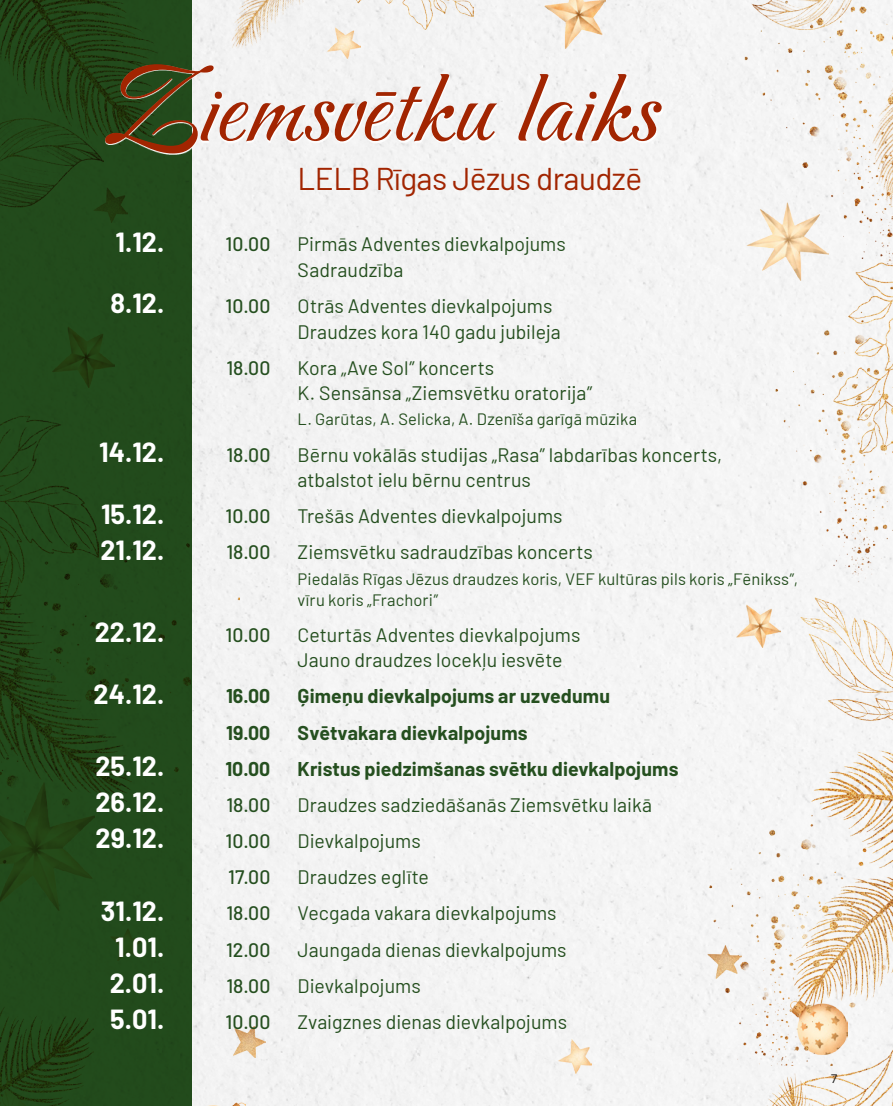
<style>
.page{position:relative;width:893px;height:1106px;background:#fff}
.page>*{position:absolute;margin:0;border:0;box-sizing:border-box;transform-origin:0 0}
.t1{font:108px "Carattere";color:#a22501}
.t2{font:31.5px "Barlow";letter-spacing:-.02em;color:#a22501}
.t3{font:700 27px/36.2px "Barlow";color:#fff}
.t4{font:19.5px/36.2px "Barlow";color:#254f1f}
.t5{font:700 19.5px/36.2px "Barlow";letter-spacing:.005em;color:#254f1f}
.t6{font:500 19.5px/36.2px "Barlow";color:#254f1f}
.t7{font:16.5px/21px "Barlow";letter-spacing:.01em;color:#254f1f}
.t8{font:12px "Open Sans";color:#181716}
</style>
<div class="page">
<div style="left:192px;top:0;width:701px;height:1106px;background:#f4f4f4"></div>
<img style="left:331px;top:0;width:143px;height:29px">
<img style="left:834px;top:273px;width:59px;height:13px">
<img style="left:714px;top:1065px;width:179px;height:41px">
<img style="left:800px;top:597px;width:93px;height:128px">
<img style="left:736px;top:604px;width:44px;height:43px">
<img style="left:544px;top:0;width:62px;height:49px">
<img style="left:192px;top:1102px;width:53px;height:4px">
<img style="left:747px;top:273px;width:82px;height:8px">
<img style="left:727px;top:1073px;width:98px;height:33px">
<img style="left:223px;top:0;width:108px;height:66px">
<img style="left:811px;top:740px;width:82px;height:52px">
<img style="left:709px;top:792px;width:184px;height:273px">
<img style="left:744px;top:0;width:149px;height:273px">
<div style="left:192px;top:541px;width:48px;height:332px;background:#f2f2f2"></div>
<img style="left:775px;top:286px;width:118px;height:296px">
<img style="left:707px;top:945px;width:34px;height:33px">
<img style="left:234px;top:1026px;width:32px;height:31px">
<img style="left:328px;top:27px;width:33px;height:32px">
<img style="left:558px;top:1039px;width:33px;height:34px">
<div style="left:0;top:0;width:192px;height:1106px;background:#254f1e"></div>
<svg style="left:105px;top:66px;width:558px;height:89px;fill:#f3f3f3"></svg>
<h1 class="t1" style="left:103px;top:40px;width:556px">Ziemsvētku laiks</h1>
<h2 class="t2" style="left:298px;top:155px;width:346px">LELB Rīgas Jēzus draudzē</h2>
<h3 class="t3" style="left:116px;top:222px;width:50px">1.12.</h3>
<h3 class="t3" style="left:111px;top:283px;width:55px">8.12.</h3>
<h3 class="t3" style="left:99px;top:432px;width:67px">14.12.</h3>
<h3 class="t3" style="left:100px;top:493px;width:65px">15.12.<br>21.12.</h3>
<h3 class="t3" style="left:95px;top:612px;width:71px">22.12.</h3>
<h3 class="t3" style="left:94px;top:674px;width:72px">24.12.</h3>
<h3 class="t3" style="left:95px;top:746px;width:70px;text-align:justify">25.12.<br>26.12.<br>29.12.</h3>
<h3 class="t3" style="left:101px;top:890px;width:65px;text-align:center">31.12.<br>1.01.<br>2.01.<br>5.01.</h3>
<p class="t6" style="left:226px;top:225px;width:46px">10.00</p>
<p class="t6" style="left:226px;top:286px;width:46px">10.00</p>
<p class="t6" style="left:226px;top:348px;width:45px">18.00</p>
<p class="t6" style="left:226px;top:435px;width:45px">18.00</p>
<p class="t6" style="left:226px;top:496px;width:46px">10.00<br>18.00</p>
<p class="t6" style="left:226px;top:615px;width:46px">10.00</p>
<p class="t5" style="left:225px;top:677px;width:47px;text-align:justify">16.00<br>19.00<br>10.00</p>
<p class="t6" style="left:226px;top:785px;width:46px;text-align:justify">18.00<br>10.00<br>17.00<br>18.00<br>12.00<br>18.00<br>10.00</p>
<p class="t4" style="left:298px;top:230px;width:270px;line-height:25.5px">Pirmās Adventes dievkalpojums<br>Sadraudzība</p>
<p class="t4" style="left:298px;top:292px;width:265px;line-height:25.5px">Otrās Adventes dievkalpojums<br>Draudzes kora 140 gadu jubileja</p>
<p class="t4" style="left:298px;top:353px;width:296px;line-height:25.5px">Kora „Ave Sol” koncerts<br>K. Sensānsa „Ziemsvētku oratorija”</p>
<p class="t7" style="left:298px;top:408px;width:341px">L. Garūtas, A. Selicka, A. Dzenīša garīgā mūzika</p>
<p class="t4" style="left:298px;top:440px;width:426px;line-height:25.5px">Bērnu vokālās studijas „Rasa” labdarības koncerts, atbalstot ielu bērnu centrus</p>
<p class="t4" style="left:298px;top:496px;width:297px">Trešās Adventes dievkalpojums<br>Ziemsvētku sadraudzības koncerts</p>
<p class="t7" style="left:298px;top:567px;width:502px">Piedalās Rīgas Jēzus draudzes koris, VEF kultūras pils koris „Fēnikss”, vīru koris „Frachori”</p>
<p class="t4" style="left:298px;top:620px;width:284px;line-height:25.5px">Ceturtās Adventes dievkalpojums<br>Jauno draudzes locekļu iesvēte</p>
<p class="t5" style="left:298px;top:677px;width:382px">Ģimeņu dievkalpojums ar uzvedumu<br>Svētvakara dievkalpojums<br>Kristus piedzimšanas svētku dievkalpojums</p>
<p class="t4" style="left:298px;top:785px;width:356px">Draudzes sadziedāšanās Ziemsvētku laikā<br>Dievkalpojums<br>Draudzes eglīte<br>Vecgada vakara dievkalpojums<br>Jaungada dienas dievkalpojums<br>Dievkalpojums<br>Zvaigznes dienas dievkalpojums</p>
<p class="t8" style="left:831px;top:1070px;width:8px">7</p>
</div>
